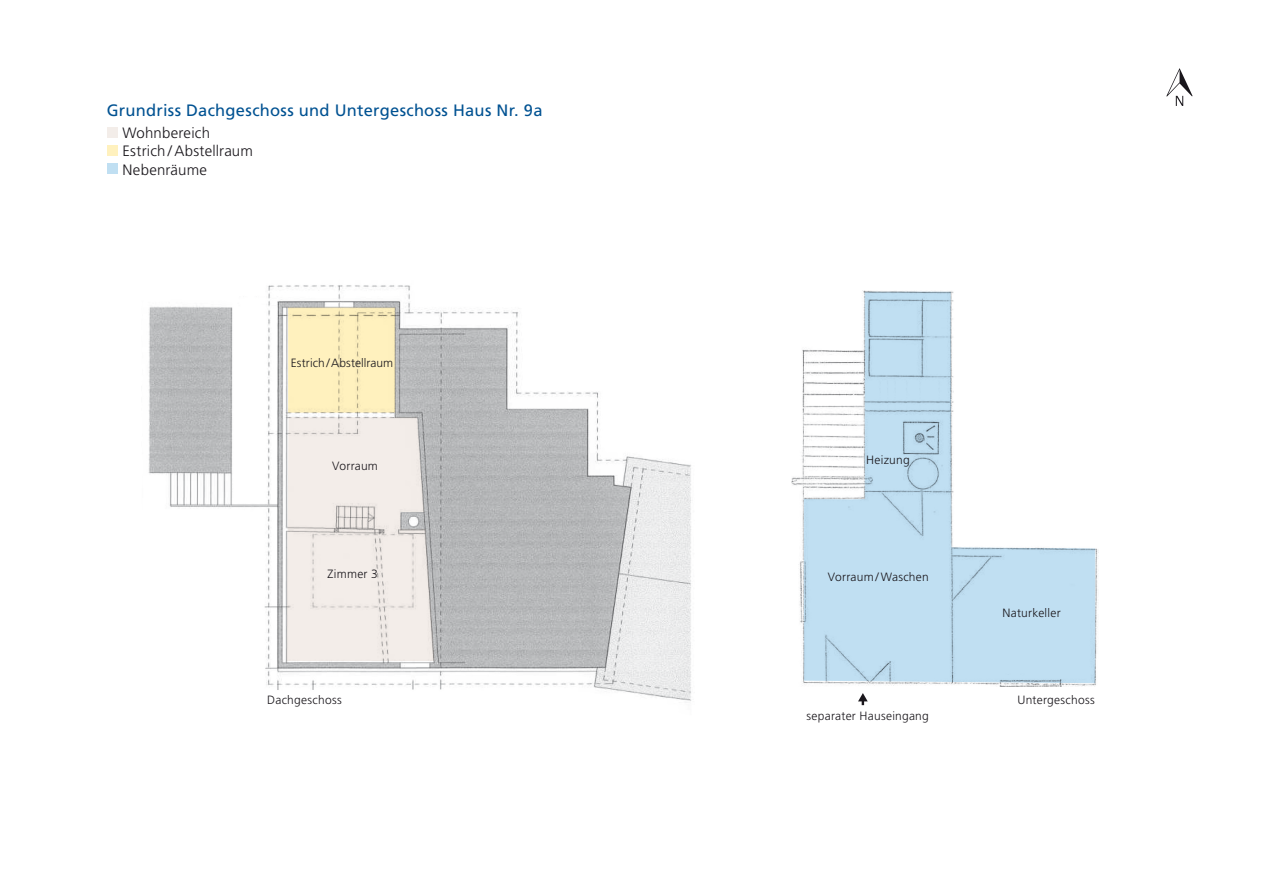
<style>
.page{position:relative;width:1263px;height:893px;background:#fff}
.page>*{position:absolute;margin:0;border:0;box-sizing:border-box;transform-origin:0 0}
.t1{font:16.5px "Frutiger LT Std";letter-spacing:.015em;color:#005292}
.t2{font:300 15px/18.1px "Frutiger LT Std";letter-spacing:.015em;color:#1a171c}
.t3{font:300 12px "Frutiger LT Std";letter-spacing:.02em;color:#1a171c}
</style>
<div class="page">
<svg style="left:1166px;top:68px;width:26px;height:38px"></svg>
<div style="left:107px;top:127px;width:10px;height:11px;background:#f3ede9"></div>
<div style="left:107px;top:145px;width:10px;height:11px;background:#fff1be"></div>
<div style="left:107px;top:164px;width:10px;height:10px;background:#c0dff2"></div>
<img style="left:148px;top:285px;width:543px;height:416px">
<svg style="left:286px;top:417px;width:149px;height:244px;background:#eae5e1"></svg>
<div style="left:288px;top:308px;width:107px;height:104px;background:#fff1be;border:1px solid #ffe894"></div>
<img style="left:792px;top:290px;width:306px;height:396px">
<svg style="left:803px;top:291px;width:293px;height:394px"></svg>
<svg style="left:858px;top:693px;width:10px;height:12px"></svg>
<h1 class="t1" style="left:107px;top:100px;width:437px">Grundriss Dachgeschoss und Untergeschoss Haus Nr. 9a</h1>
<p class="t2" style="left:122px;top:124px;width:132px">Wohnbereich<br>Estrich /Abstellraum<br>Nebenräume</p>
<p class="t3" style="left:291px;top:356px;width:104px">Estrich/Abstellraum</p>
<p class="t3" style="left:332px;top:459px;width:47px">Vorraum</p>
<p class="t3" style="left:328px;top:567px;width:52px">Zimmer 3</p>
<p class="t3" style="left:866px;top:453px;width:45px">Heizung</p>
<p class="t3" style="left:828px;top:570px;width:102px">Vorraum /Waschen</p>
<p class="t3" style="left:1002px;top:606px;width:60px">Naturkeller</p>
<p class="t3" style="left:267px;top:693px;width:76px">Dachgeschoss</p>
<p class="t3" style="left:1017px;top:693px;width:79px">Untergeschoss</p>
<p class="t3" style="left:806px;top:709px;width:124px">separater Hauseingang</p>
</div>
